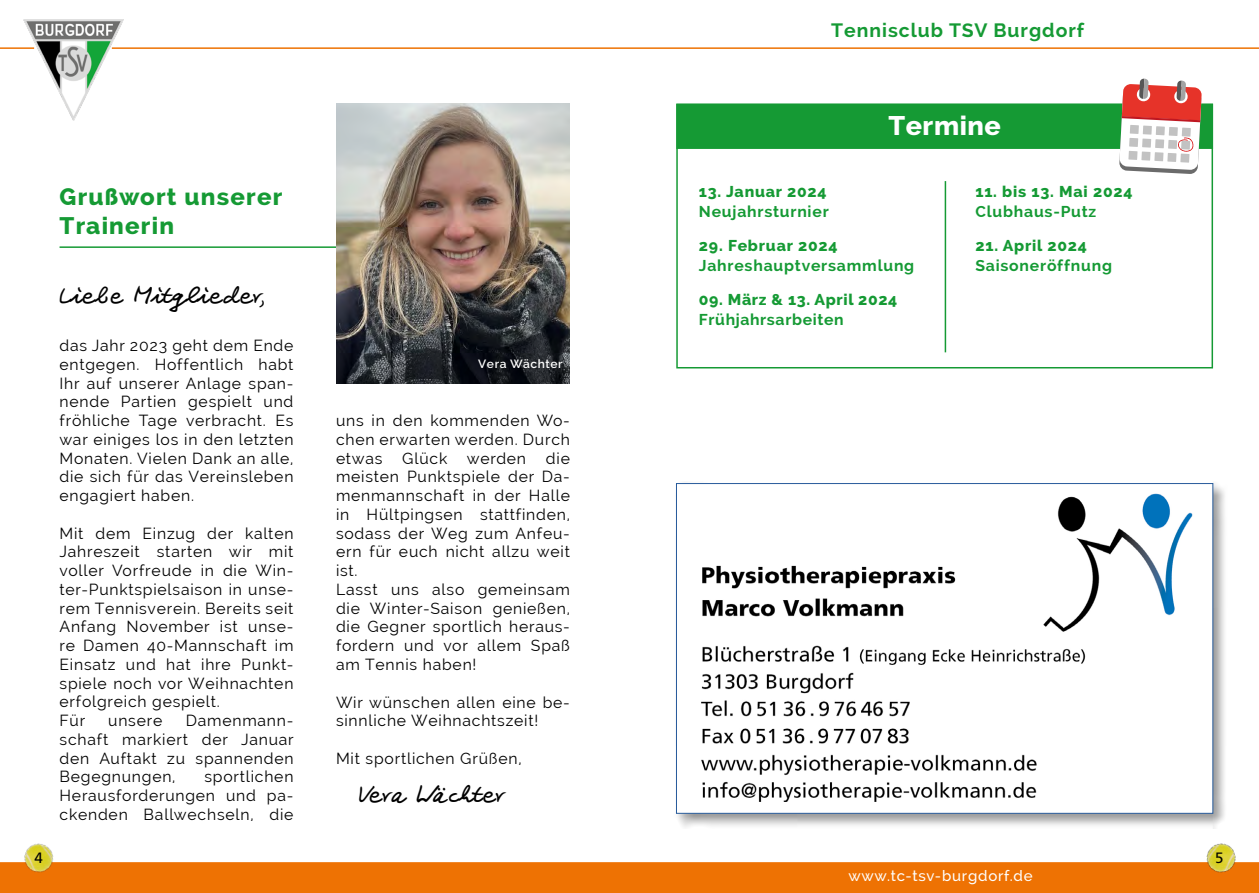
<style>
.page{position:relative;width:1259px;height:893px;background:#fff}
.page>*{position:absolute;margin:0;border:0;box-sizing:border-box;transform-origin:0 0}
.t1{font:800 27px "Raleway";letter-spacing:.02em;color:#fff}
.t2{font:24px "Clay Handwriting";letter-spacing:.05em;color:#000}
.t3{font:800 24px "Raleway";letter-spacing:.05em;color:#159a34}
.t4{font:700 19.35px "Raleway";letter-spacing:.05em;color:#159a34}
.t5{font:15.75px/18.8px "Raleway";letter-spacing:.05em;color:#000;text-align:justify}
.t6{font:700 15.75px "Raleway";letter-spacing:.05em;color:#159a34}
.t7{font:800 15.75px "Raleway";letter-spacing:.05em;color:#159a34}
.t8{font:500 15px "Raleway";letter-spacing:.05em;color:#fff}
.t9{font:15px "Frutiger";color:#000}
.t10{font:600 12px "Raleway";letter-spacing:.05em;color:#fff}
</style>
<div class="page">
<div style="left:0;top:862px;width:1259px;height:31px;background:#ee7203"></div>
<hr style="left:112px;top:47px;width:1147px;height:2px;background:#ee7203">
<hr style="left:0;top:47px;width:34px;height:2px;background:#ee7203">
<img style="left:1199px;top:843px;width:41px;height:30px">
<img style="left:19px;top:843px;width:41px;height:30px">
<img style="left:24px;top:19px;width:99px;height:101px">
<hr style="left:60px;top:246px;width:510px;height:2px;background:#159a34">
<img style="left:336px;top:104px;width:234px;height:224px">
<svg style="left:336px;top:328px;width:234px;height:55px"></svg>
<div style="left:676px;top:104px;width:537px;height:264px;background:#fff;border:2px solid #159a34"></div>
<div style="left:676px;top:104px;width:537px;height:45px;background:#159a34;border:2px solid #159a34"></div>
<svg style="left:1118px;top:79px;width:86px;height:94px"></svg>
<hr style="left:944px;top:181px;width:2px;height:171px;background:#159a34">
<div style="left:674px;top:481px;width:554px;height:347px;background:#000;opacity:.4"></div>
<div style="left:676px;top:483px;width:537px;height:330px;background:#fff;border:1px solid #275b9b"></div>
<svg style="left:701px;top:493px;width:492px;height:308px"></svg>
<p class="t4" style="left:831px;top:19px;width:254px">Tennisclub TSV Burgdorf</p>
<p class="t3" style="left:60px;top:183px;width:224px">Grußwort unserer</p>
<p class="t3" style="left:60px;top:212px;width:116px">Trainerin</p>
<p class="t2" style="left:60px;top:280px;width:209px">Liebe Mitglieder,</p>
<p class="t5" style="left:60px;top:336px;width:235px">das Jahr 2023 geht dem Ende entgegen. Hoffentlich habt Ihr auf unserer Anlage span&shy;nende Partien gespielt und fröhliche Tage verbracht. Es war einiges los in den letzten Monaten. Vielen Dank an alle, die sich für das Vereinsleben engagiert haben.</p>
<p class="t5" style="left:60px;top:524px;width:235px">Mit dem Einzug der kalten Jahreszeit starten wir mit voller Vorfreude in die Win&shy;ter-Punktspielsaison in unse&shy;rem Tennisverein. Bereits seit Anfang November ist unse&shy;re Damen 40-Mannschaft im Einsatz und hat ihre Punkt&shy;spiele noch vor Weihnachten erfolgreich gespielt.</p>
<p class="t5" style="left:60px;top:711px;width:27px">Für</p>
<p class="t5" style="left:108px;top:711px;width:56px">unsere</p>
<p class="t5" style="left:60px;top:711px;width:236px;text-indent:126px">Damenmann&shy;schaft markiert der Januar den Auftakt zu spannenden Begegnungen,</p>
<p class="t5" style="left:60px;top:767px;width:235px;text-indent:145px">sportlichen Herausforderungen und pa&shy;ckenden Ballwechseln, die</p>
<p class="t10" style="left:478px;top:357px;width:86px">Vera Wächter</p>
<p class="t5" style="left:336px;top:411px;width:235px">uns in den kommenden Wo&shy;chen erwarten werden. Durch etwas</p>
<p class="t5" style="left:336px;top:449px;width:235px;text-indent:210px">die meisten Punktspiele der Da&shy;menmannschaft in der Halle in Hültpingsen stattfinden, sodass der Weg zum Anfeu&shy;ern für euch nicht allzu weit ist.</p>
<p class="t5" style="left:336px;top:580px;width:235px">Lasst uns also gemeinsam die Winter-Saison genießen, die Gegner sportlich heraus&shy;fordern und vor allem Spaß am Tennis haben!</p>
<p class="t5" style="left:336px;top:692px;width:235px">Wir wünschen allen eine be&shy;sinnliche Weihnachtszeit!</p>
<p class="t5" style="left:336px;top:749px;width:187px">Mit sportlichen Grüßen,</p>
<p class="t2" style="left:359px;top:779px;width:145px">Vera Wächter</p>
<p class="t5" style="left:402px;top:449px;width:125px">Glück werden</p>
<p class="t1" style="left:888px;top:110px;width:114px">Termine</p>
<p class="t7" style="left:699px;top:183px;width:129px">13. Januar 2024</p>
<p class="t6" style="left:699px;top:202px;width:131px">Neujahrsturnier</p>
<p class="t7" style="left:699px;top:237px;width:140px">29. Februar 2024</p>
<p class="t6" style="left:699px;top:256px;width:217px">Jahreshauptversammlung</p>
<p class="t7" style="left:699px;top:291px;width:200px">09. März &amp; 13. April 2024</p>
<p class="t6" style="left:699px;top:310px;width:146px">Frühjahrsarbeiten</p>
<p class="t7" style="left:975px;top:183px;width:159px">11. bis 13. Mai 2024</p>
<p class="t6" style="left:975px;top:202px;width:122px">Clubhaus-Putz</p>
<p class="t7" style="left:975px;top:237px;width:113px">21. April 2024</p>
<p class="t6" style="left:975px;top:256px;width:138px">Saisoneröffnung</p>
<p class="t9" style="left:35px;top:849px;width:10px">4</p>
<p class="t9" style="left:1215px;top:848px;width:10px">5</p>
<p class="t8" style="left:848px;top:867px;width:186px">www.tc-tsv-burgdorf.de</p>
</div>
